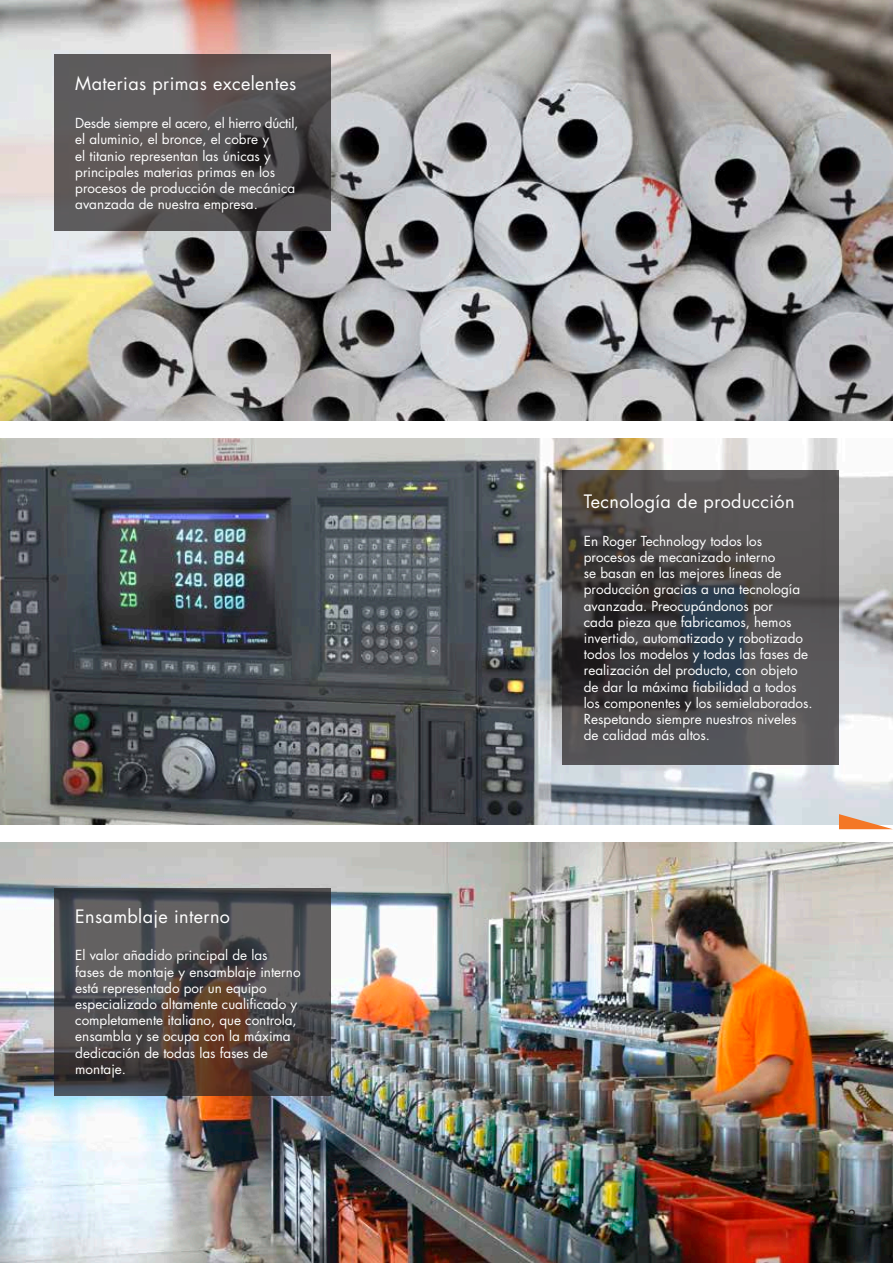
<style>
.page{position:relative;width:893px;height:1263px;background:#fff}
.page>*{position:absolute;margin:0;border:0;box-sizing:border-box;transform-origin:0 0}
.t1{font:18px "Futura";letter-spacing:.02em;color:#fff}
.t2{font:15px "Futura";color:#231f20}
.t3{font:13.5px/16.2px "Futura";color:#fff}
</style>
<div class="page">
<img style="left:0;top:438px;width:893px;height:387px">
<img style="left:0;top:0;width:893px;height:421px">
<img style="left:0;top:842px;width:893px;height:421px">
<svg style="left:563px;top:470px;width:276px;height:295px;background:#4a484a"></svg>
<svg style="left:54px;top:889px;width:276px;height:207px;background:#4f4949"></svg>
<svg style="left:54px;top:54px;width:276px;height:176px;background:#565253"></svg>
<svg style="left:839px;top:814px;width:54px;height:15px"></svg>
<h1 class="t1" style="left:75px;top:71px;width:223px">Materias primas excelentes</h1>
<p class="t3" style="left:75px;top:115px;width:225px">Desde siempre el acero, el hierro dúctil, el aluminio, el bronce, el cobre y<br>el titanio representan las únicas y principales materias primas en los procesos de producción de mecánica avanzada de nuestra empresa.</p>
<h1 class="t1" style="left:75px;top:903px;width:156px">Ensamblaje interno</h1>
<p class="t3" style="left:75px;top:947px;width:227px">El valor añadido principal de las<br>fases de montaje y ensamblaje interno está representado por un equipo especializado altamente cualificado y completamente italiano, que controla, ensambla y se ocupa con la máxima dedicación de todas las fases de montaje.</p>
<h1 class="t1" style="left:584px;top:489px;width:212px">Tecnología de producción</h1>
<p class="t3" style="left:584px;top:532px;width:230px">En Roger Technology todos los procesos de mecanizado interno<br>se basan en las mejores líneas de producción gracias a una tecnología avanzada. Preocupándonos por<br>cada pieza que fabricamos, hemos invertido, automatizado y robotizado todos los modelos y todas las fases de realización del producto, con objeto de dar la máxima fiabilidad a todos los componentes y los semielaborados.<br>Respetando siempre nuestros niveles de calidad más altos.</p>
<p class="t2" style="left:847px;top:1205px;width:11px">3</p>
</div>
